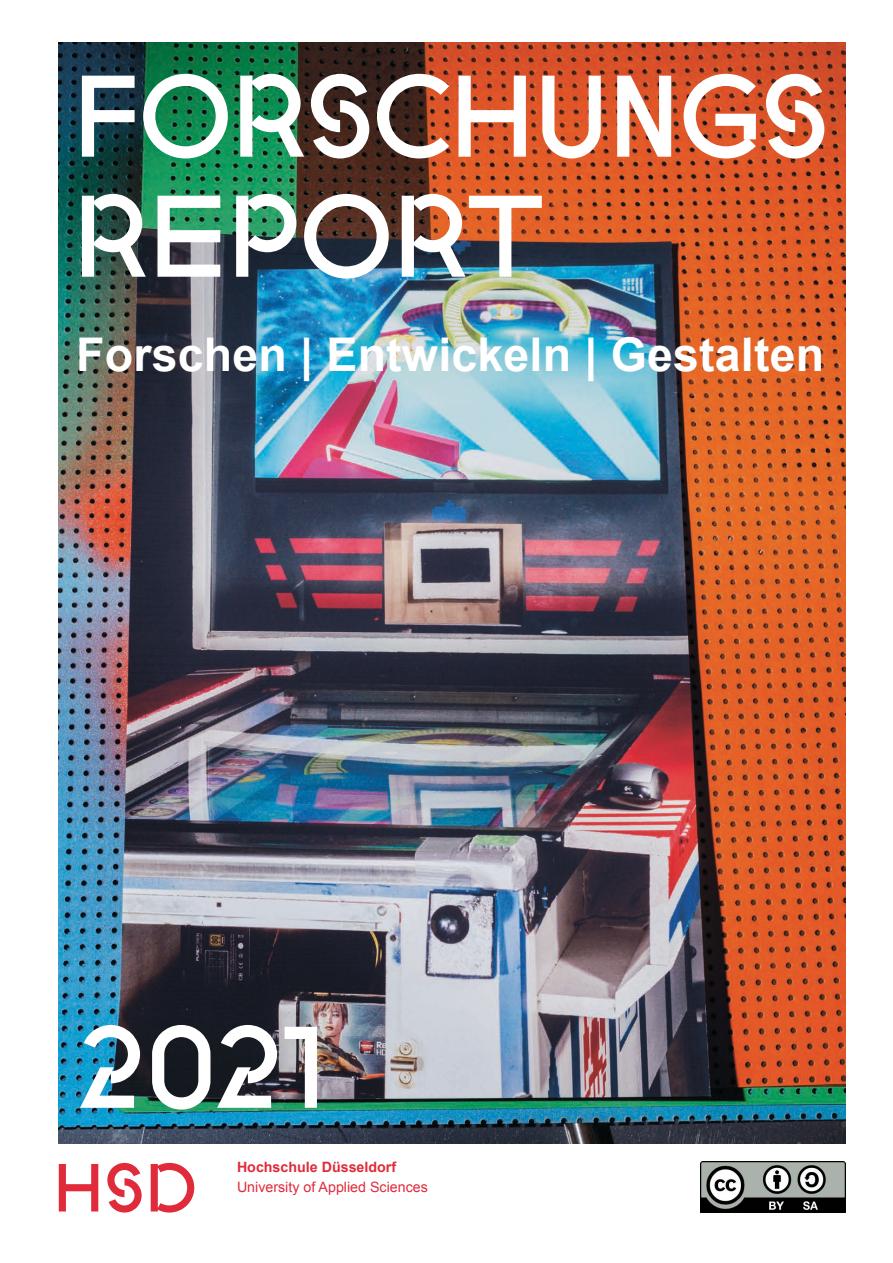
<style>
.page{position:relative;width:893px;height:1263px;background:#fff}
.page>*{position:absolute;margin:0;border:0;box-sizing:border-box;transform-origin:0 0}
.t1{font:112.5px/120px "HSD Sans";letter-spacing:-.03em;color:#fff}
.t2{font:66px "HSD Sans";color:#e02b3b}
.t3{font:700 46.5px "Arial";letter-spacing:.005em;color:#fff}
.t4{font:14.25px "Arial";color:#e02b3b}
.t5{font:700 14.25px "Arial";color:#e02b3b}
</style>
<div class="page">
<img style="left:59px;top:43px;width:786px;height:1100px">
<img style="left:700px;top:1162px;width:145px;height:50px">
<h1 class="t1" style="left:72px;top:60px;width:759px">FORSCHUNGS<br>REPORT</h1>
<p class="t3" style="left:76px;top:324px;width:749px">Forschen | Entwickeln | Gestalten</p>
<h1 class="t1" style="left:77px;top:1011px;width:257px">2021</h1>
<h2 class="t2" style="left:53px;top:1153px;width:146px">HSD</h2>
<p class="t5" style="left:237px;top:1158px;width:161px">Hochschule Düsseldorf</p>
<p class="t4" style="left:237px;top:1177px;width:192px">University of Applied Sciences</p>
</div>
